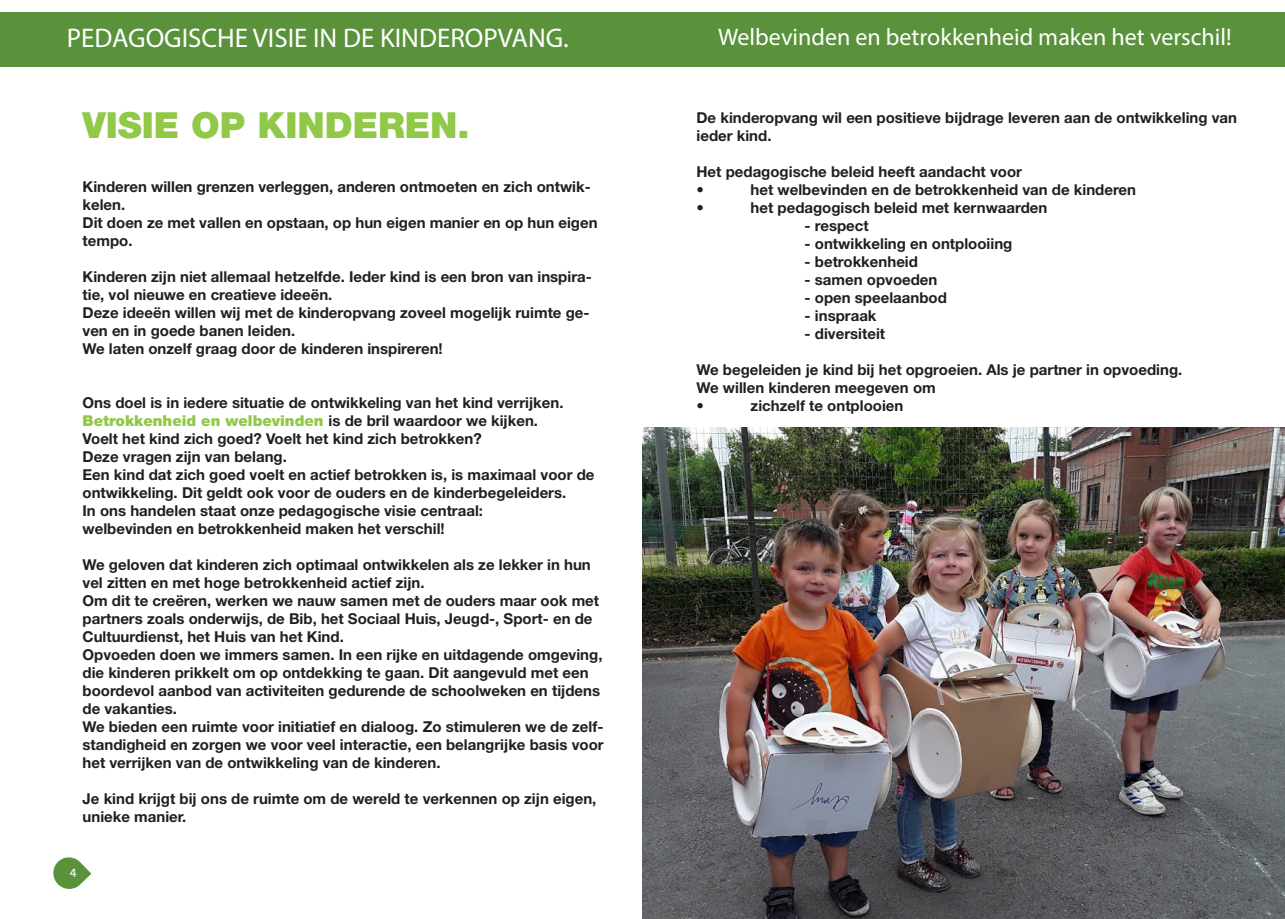
<style>
.page{position:relative;width:1285px;height:919px;background:#fff}
.page>*{position:absolute;margin:0;border:0;box-sizing:border-box;transform-origin:0 0}
.t1{font:900 36px "Helvetica Neue LT Std";color:#90c848}
.t2{font:27px "Myriad Pro";color:#fff}
.t3{font:24px "Myriad Pro";color:#fff}
.t4{font:700 15px/18px "Helvetica Neue LT Std";color:#231f20}
.t5{font:500 12px "Relato Sans OT";color:#fff}
.s1{font-weight:900;color:#90c848}
</style>
<div class="page">
<svg style="left:53px;top:857px;width:38px;height:31px"></svg>
<div style="left:0;top:13px;width:1284px;height:54px;background:#59923a"></div>
<img style="left:642px;top:427px;width:642px;height:491px">
<h2 class="t2" style="left:67px;top:22px;width:503px">PEDAGOGISCHE VISIE IN DE KINDEROPVANG.</h2>
<p class="t1" style="left:82px;top:103px;width:388px">VISIE OP KINDEREN.</p>
<p class="t4" style="left:82px;top:177px;width:516px">Kinderen willen grenzen verleggen, anderen ontmoeten en zich ontwik&shy;kelen.<br>Dit doen ze met vallen en opstaan, op hun eigen manier en op hun eigen tempo.</p>
<p class="t4" style="left:82px;top:267px;width:511px">Kinderen zijn niet allemaal hetzelfde. Ieder kind is een bron van inspira&shy;tie, vol nieuwe en creatieve ideeën.<br>Deze ideeën willen wij met de kinderopvang zoveel mogelijk ruimte ge&shy;ven en in goede banen leiden.<br>We laten onzelf graag door de kinderen inspireren!</p>
<p class="t4" style="left:82px;top:393px;width:513px">Ons doel is in iedere situatie de ontwikkeling van het kind verrijken.<br><span class="s1">Betrokkenheid en welbevinden</span> is de bril waardoor we kijken.<br>Voelt het kind zich goed? Voelt het kind zich betrokken?<br>Deze vragen zijn van belang.<br>Een kind dat zich goed voelt en actief betrokken is, is maximaal voor de ontwikkeling. Dit geldt ook voor de ouders en de kinderbegeleiders.</p>
<p class="t4" style="left:82px;top:501px;width:402px">In ons handelen staat onze pedagogische visie centraal:</p>
<p class="t4" style="left:82px;top:519px;width:363px">welbevinden en betrokkenheid maken het verschil!</p>
<p class="t4" style="left:82px;top:555px;width:509px">We geloven dat kinderen zich optimaal ontwikkelen als ze lekker in hun vel zitten en met hoge betrokkenheid actief zijn.</p>
<p class="t4" style="left:82px;top:591px;width:518px">Om dit te creëren, werken we nauw samen met de ouders maar ook met partners zoals onderwijs, de Bib, het Sociaal Huis, Jeugd-, Sport- en de<br>Cultuurdienst, het Huis van het Kind.</p>
<p class="t4" style="left:82px;top:645px;width:521px">Opvoeden doen we immers samen. In een rijke en uitdagende omgeving, die kinderen prikkelt om op ontdekking te gaan. Dit aangevuld met een boordevol aanbod van activiteiten gedurende de schoolweken en tijdens de vakanties.</p>
<p class="t4" style="left:82px;top:717px;width:522px;text-align:justify">We bieden een ruimte voor initiatief en dialoog. Zo stimuleren we de zelf&shy;standigheid en zorgen we voor veel interactie, een belangrijke basis voor het verrijken van de ontwikkeling van de kinderen.</p>
<p class="t4" style="left:82px;top:789px;width:515px">Je kind krijgt bij ons de ruimte om de wereld te verkennen op zijn eigen, unieke manier.</p>
<p class="t5" style="left:70px;top:865px;width:8px">4</p>
<p class="t3" style="left:718px;top:22px;width:515px">Welbevinden en betrokkenheid maken het verschil!</p>
<p class="t4" style="left:696px;top:108px;width:542px">De kinderopvang wil een positieve bijdrage leveren aan de ontwikkeling van ieder kind.</p>
<p class="t4" style="left:696px;top:162px;width:327px">Het pedagogische beleid heeft aandacht voor</p>
<p class="t4" style="left:696px;top:180px;width:9px">•</p>
<p class="t4" style="left:750px;top:180px;width:387px">het welbevinden en de betrokkenheid van de kinderen</p>
<p class="t4" style="left:696px;top:198px;width:9px">•</p>
<p class="t4" style="left:750px;top:198px;width:298px">het pedagogisch beleid met kernwaarden</p>
<p class="t4" style="left:804px;top:216px;width:66px">- respect</p>
<p class="t4" style="left:804px;top:234px;width:209px">- ontwikkeling en ontplooiing</p>
<p class="t4" style="left:804px;top:252px;width:115px">- betrokkenheid</p>
<p class="t4" style="left:804px;top:270px;width:134px">- samen opvoeden</p>
<p class="t4" style="left:804px;top:288px;width:144px">- open speelaanbod</p>
<p class="t4" style="left:804px;top:306px;width:73px">- inspraak</p>
<p class="t4" style="left:804px;top:324px;width:82px">- diversiteit</p>
<p class="t4" style="left:696px;top:360px;width:487px">We begeleiden je kind bij het opgroeien. Als je partner in opvoeding.</p>
<p class="t4" style="left:696px;top:378px;width:241px">We willen kinderen meegeven om</p>
<p class="t4" style="left:696px;top:396px;width:9px">•</p>
<p class="t4" style="left:750px;top:396px;width:154px">zichzelf te ontplooien</p>
</div>
